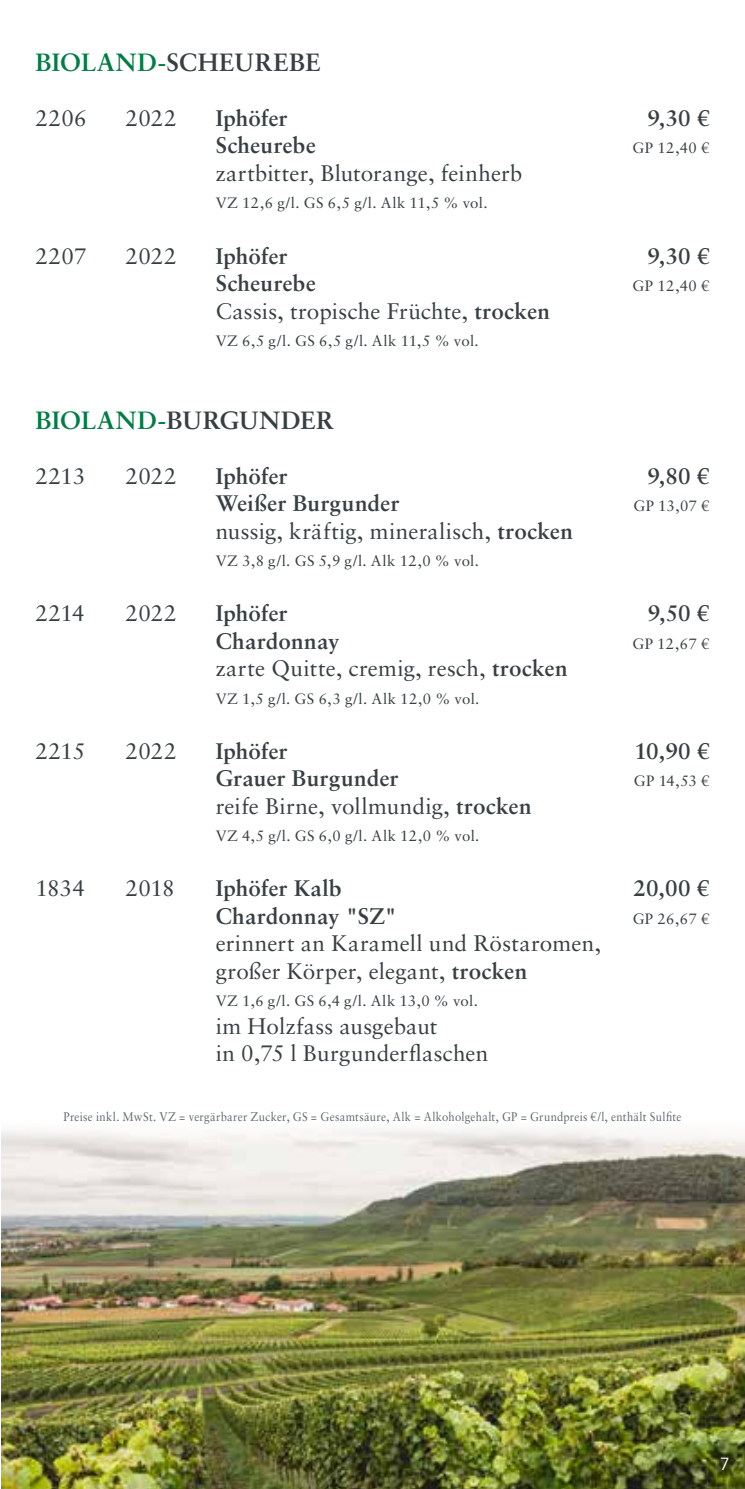
<style>
.page{position:relative;width:745px;height:1489px;background:#fff}
.page>*{position:absolute;margin:0;border:0;box-sizing:border-box;transform-origin:0 0}
.t1{font:700 25px "Sabon LT Std";letter-spacing:.015em;color:#373f42}
.t2{font:22.5px/27.5px "Sabon LT Std";letter-spacing:.01em;color:#373f42}
.t3{font:700 22.5px "Sabon LT Std";letter-spacing:.005em;color:#373f42}
.t4{font:17.5px "Avenir";color:#fff}
.t5{font:15px "Sabon LT Std";letter-spacing:.035em;color:#373f42}
.t6{font:12.5px "Sabon LT Std";letter-spacing:.025em;color:#616a6e;scale:.9 1}
.s1{color:#007c45}
.s2{font-weight:700}
</style>
<div class="page">
<img style="left:1px;top:1130px;width:743px;height:358px">
<p class="t1" style="left:35px;top:47px;width:287px"><span class="s1">BIOLAND-</span>SCHEUREBE</p>
<p class="t2" style="left:35px;top:104px;width:53px">2206</p>
<p class="t2" style="left:125px;top:104px;width:52px">2022</p>
<p class="t3" style="left:215px;top:104px;width:73px">Iphöfer</p>
<p class="t3" style="left:647px;top:104px;width:63px">9,30 €</p>
<p class="t3" style="left:215px;top:132px;width:101px">Scheurebe</p>
<p class="t5" style="left:632px;top:139px;width:78px">GP 12,40 €</p>
<p class="t2" style="left:215px;top:159px;width:308px">zartbitter, Blutorange, feinherb</p>
<p class="t5" style="left:215px;top:194px;width:273px">VZ 12,6 g/l. GS 6,5 g/l. Alk 11,5 % vol.</p>
<p class="t2" style="left:35px;top:242px;width:52px">2207</p>
<p class="t2" style="left:125px;top:242px;width:52px">2022</p>
<p class="t3" style="left:215px;top:242px;width:73px">Iphöfer</p>
<p class="t3" style="left:647px;top:242px;width:63px">9,30 €</p>
<p class="t3" style="left:215px;top:269px;width:101px">Scheurebe</p>
<p class="t5" style="left:632px;top:277px;width:78px">GP 12,40 €</p>
<p class="t2" style="left:215px;top:297px;width:335px">Cassis, tropische Früchte, <span class="s2">trocken</span></p>
<p class="t5" style="left:215px;top:332px;width:264px">VZ 6,5 g/l. GS 6,5 g/l. Alk 11,5 % vol.</p>
<p class="t1" style="left:35px;top:404px;width:300px"><span class="s1">BIOLAND-</span>BURGUNDER</p>
<p class="t2" style="left:35px;top:462px;width:51px">2213</p>
<p class="t2" style="left:125px;top:462px;width:52px">2022</p>
<p class="t3" style="left:215px;top:462px;width:73px">Iphöfer</p>
<p class="t3" style="left:647px;top:462px;width:63px">9,80 €</p>
<p class="t3" style="left:215px;top:489px;width:185px">Weißer Burgunder</p>
<p class="t5" style="left:633px;top:497px;width:78px">GP 13,07 €</p>
<p class="t2" style="left:215px;top:517px;width:358px">nussig, kräftig, mineralisch, <span class="s2">trocken</span></p>
<p class="t5" style="left:215px;top:552px;width:264px">VZ 3,8 g/l. GS 5,9 g/l. Alk 12,0 % vol.</p>
<p class="t2" style="left:35px;top:599px;width:51px">2214</p>
<p class="t2" style="left:125px;top:599px;width:52px">2022</p>
<p class="t3" style="left:215px;top:599px;width:73px">Iphöfer</p>
<p class="t3" style="left:647px;top:599px;width:63px">9,50 €</p>
<p class="t3" style="left:215px;top:627px;width:125px">Chardonnay</p>
<p class="t5" style="left:632px;top:634px;width:79px">GP 12,67 €</p>
<p class="t2" style="left:215px;top:654px;width:353px">zarte Quitte, cremig, resch, <span class="s2">trocken</span></p>
<p class="t5" style="left:215px;top:689px;width:265px">VZ 1,5 g/l. GS 6,3 g/l. Alk 12,0 % vol.</p>
<p class="t2" style="left:35px;top:737px;width:51px">2215</p>
<p class="t2" style="left:125px;top:737px;width:52px">2022</p>
<p class="t3" style="left:215px;top:737px;width:73px">Iphöfer</p>
<p class="t3" style="left:634px;top:737px;width:76px">10,90 €</p>
<p class="t3" style="left:215px;top:764px;width:184px">Grauer Burgunder</p>
<p class="t5" style="left:633px;top:772px;width:77px">GP 14,53 €</p>
<p class="t2" style="left:215px;top:792px;width:317px">reife Birne, vollmundig, <span class="s2">trocken</span></p>
<p class="t5" style="left:215px;top:827px;width:265px">VZ 4,5 g/l. GS 6,0 g/l. Alk 12,0 % vol.</p>
<p class="t2" style="left:35px;top:874px;width:51px">1834</p>
<p class="t2" style="left:125px;top:874px;width:50px">2018</p>
<p class="t3" style="left:215px;top:874px;width:127px">Iphöfer Kalb</p>
<p class="t3" style="left:633px;top:874px;width:77px">20,00 €</p>
<p class="t3" style="left:215px;top:902px;width:183px">Chardonnay "SZ"</p>
<p class="t5" style="left:632px;top:909px;width:78px">GP 26,67 €</p>
<p class="t2" style="left:215px;top:929px;width:386px">erinnert an Karamell und Röstaromen, großer Körper, elegant, <span class="s2">trocken</span></p>
<p class="t5" style="left:215px;top:992px;width:263px">VZ 1,6 g/l. GS 6,4 g/l. Alk 13,0 % vol.</p>
<p class="t2" style="left:215px;top:1012px;width:274px">im Holzfass ausgebaut<br>in 0,75 l Burgunderflaschen</p>
<p class="t6" style="left:63px;top:1108px;width:687px">Preise inkl. MwSt. VZ = vergärbarer Zucker, GS = Gesamtsäure, Alk = Alkoholgehalt, GP = Grundpreis €/l, enthält Sulfite</p>
<p class="t4" style="left:719px;top:1453px;width:11px">7</p>
</div>
